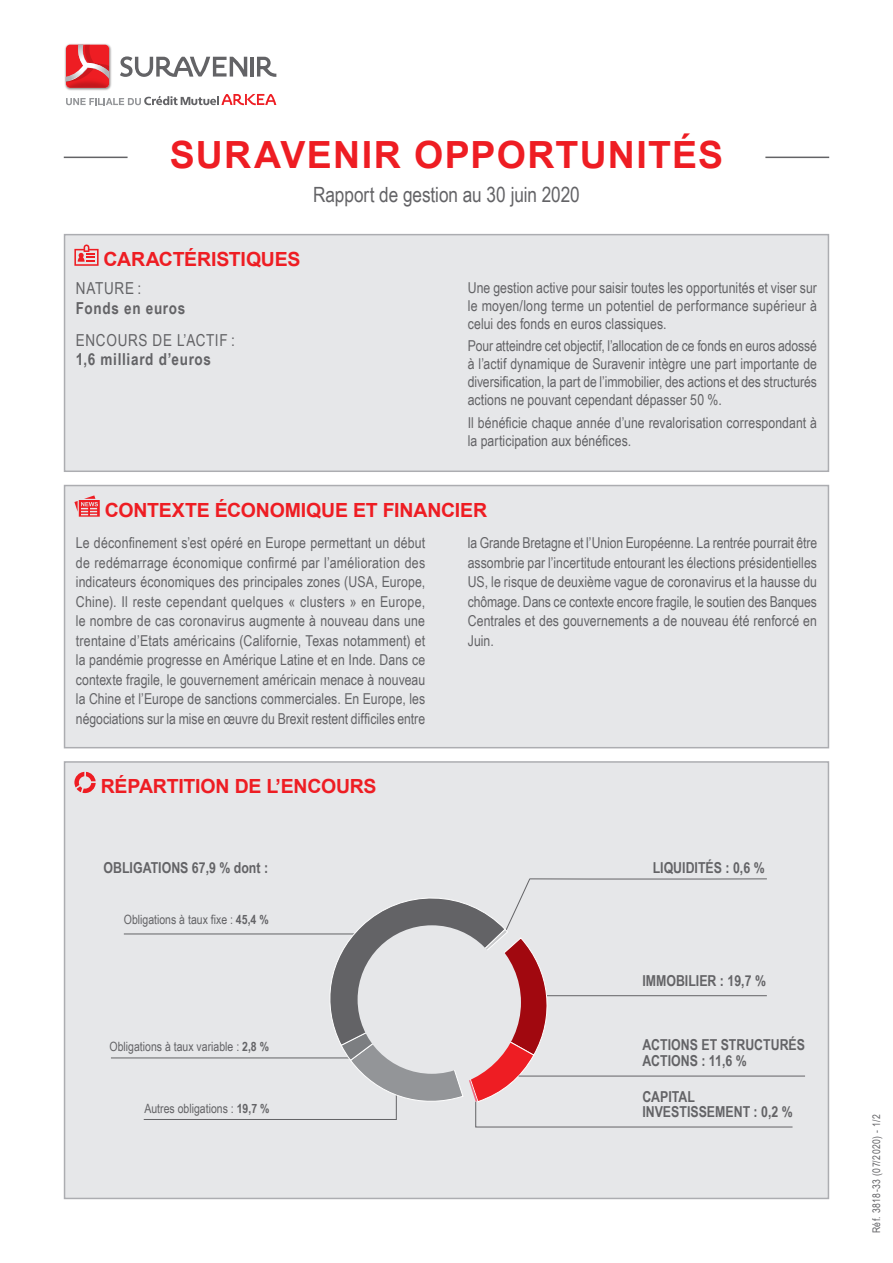
<style>
.page{position:relative;width:893px;height:1263px;background:#fff}
.page>*{position:absolute;margin:0;border:0;box-sizing:border-box;transform-origin:0 0}
.TITRES_NIVEAU_1_OK{font:700 37.5px "Arial";letter-spacing:.035em;color:#ee1d23}
.SOUS-TITRE_FICHE{font:21px "Arial Narrow";letter-spacing:-.005em;color:#636366}
.titres_niveau_2_du_v{font:700 19.5px "Arial";letter-spacing:-.01em;color:#ee1d23}
.TITRES_NIVEAU_3{font:700 16.5px/19.5px "Arial Narrow";letter-spacing:.045em;color:#636366}
.TEXTE_COURANT_PETIT{font:15px/19.5px "Arial Narrow";color:#636366;text-align:justify}
.t1{font:700 15px/15.3px "Arial Narrow";color:#636366}
.t2{font:12.75px "Arial Narrow";color:#636366}
.renvois{font:10.5px "Arial Narrow";letter-spacing:.04em;color:#636366}
.s1{font-weight:400}
.s2{font-weight:700}
</style>
<div class="page">
<div style="left:64px;top:761px;width:765px;height:438px;background:#e6e7e9;border:2px solid #acadb1"></div>
<hr style="left:250px;top:57px;width:4px;height:20px;background:#636366">
<svg style="left:257px;top:57px;width:19px;height:20px"></svg>
<svg style="left:120px;top:56px;width:127px;height:21px"></svg>
<svg style="left:66px;top:94px;width:210px;height:11px"></svg>
<img style="left:64px;top:44px;width:48px;height:47px">
<svg style="left:66px;top:45px;width:43px;height:23px"></svg>
<img style="left:66px;top:68px;width:43px;height:20px">
<div style="left:65px;top:485px;width:763px;height:263px;background:#e6e7e9"></div>
<div style="left:64px;top:485px;width:765px;height:263px;border:2px solid #acadb1"></div>
<hr style="left:64px;top:157px;width:64px;height:1px;background:#636366">
<hr style="left:765px;top:157px;width:64px;height:1px;background:#636366">
<hr style="left:124px;top:933px;width:237px;height:1px;background:#636366">
<hr style="left:111px;top:1057px;width:260px;height:1px;background:#636366">
<hr style="left:519px;top:1076px;width:286px;height:1px;background:#636366">
<svg style="left:143px;top:878px;width:650px;height:250px"></svg>
<div style="left:358px;top:925px;width:148px;height:149px;background:#e6e7e9;border-radius:50%"></div>
<div style="left:65px;top:235px;width:763px;height:236px;background:#e6e7e9"></div>
<div style="left:64px;top:234px;width:765px;height:238px;border:2px solid #acadb1"></div>
<svg style="left:74px;top:495px;width:26px;height:22px"></svg>
<svg style="left:74px;top:244px;width:25px;height:22px"></svg>
<svg style="left:74px;top:772px;width:22px;height:21px"></svg>
<p class="TITRES_NIVEAU_1_OK" style="left:170px;top:129px;width:555px">SURAVENIR OPPORTUNITÉS</p>
<p class="SOUS-TITRE_FICHE" style="left:313px;top:179px;width:268px">Rapport de gestion au 30 juin 2020</p>
<p class="titres_niveau_2_du_v" style="left:104px;top:246px;width:198px">CARACTÉRISTIQUES</p>
<p class="TITRES_NIVEAU_3" style="left:76px;top:278px;width:111px"><span class="s1">NATURE :<br></span>Fonds en euros</p>
<p class="TITRES_NIVEAU_3" style="left:76px;top:330px;width:160px"><span class="s1">ENCOURS DE L’ACTIF :<br></span>1,6 milliard d’euros</p>
<p class="TEXTE_COURANT_PETIT" style="left:468px;top:278px;width:351px;line-height:18px">Une gestion active pour saisir toutes les opportunités et viser sur le moyen/long terme un potentiel de performance supérieur à celui des fonds en euros classiques.</p>
<p class="TEXTE_COURANT_PETIT" style="left:468px;top:336px;width:351px;line-height:18px">Pour atteindre cet objectif, l’allocation de ce fonds en euros adossé à l’actif dynamique de Suravenir intègre une part importante de diversification, la part de l’immobilier, des actions et des structurés actions ne pouvant cependant dépasser 50 %.</p>
<p class="TEXTE_COURANT_PETIT" style="left:468px;top:413px;width:351px;line-height:18px">Il bénéficie chaque année d’une revalorisation correspondant à la participation aux bénéfices.</p>
<p class="titres_niveau_2_du_v" style="left:105px;top:497px;width:384px">CONTEXTE ÉCONOMIQUE ET FINANCIER</p>
<p class="TEXTE_COURANT_PETIT" style="left:76px;top:533px;width:351px">Le déconfinement s’est opéré en Europe permettant un début de redémarrage économique confirmé par l’amélioration des indicateurs économiques des principales zones (USA, Europe, Chine). Il reste cependant quelques « clusters » en Europe, le nombre de cas coronavirus augmente à nouveau dans une trentaine d’Etats américains (Californie, Texas notamment) et la pandémie progresse en Amérique Latine et en Inde. Dans ce contexte fragile, le gouvernement américain menace à nouveau la Chine et l’Europe de sanctions commerciales. En Europe, les négociations sur la mise en œuvre du Brexit restent difficiles entre</p>
<p class="TEXTE_COURANT_PETIT" style="left:468px;top:533px;width:351px">la Grande Bretagne et l’Union Européenne. La rentrée pourrait être assombrie par l’incertitude entourant les élections présidentielles US, le risque de deuxième vague de coronavirus et la hausse du chômage. Dans ce contexte encore fragile, le soutien des Banques Centrales et des gouvernements a de nouveau été renforcé en Juin.</p>
<p class="titres_niveau_2_du_v" style="left:101px;top:773px;width:277px">RÉPARTITION DE L’ENCOURS</p>
<p class="t1" style="left:104px;top:859px;width:166px">OBLIGATIONS 67,9 % dont :</p>
<p class="t1" style="left:653px;top:859px;width:113px">LIQUIDITÉS : 0,6 %</p>
<p class="t2" style="left:124px;top:910px;width:146px">Obligations à taux fixe : <span class="s2">45,4 %</span></p>
<p class="t2" style="left:110px;top:1037px;width:161px">Obligations à taux variable : <span class="s2">2,8 %</span></p>
<p class="t2" style="left:144px;top:1099px;width:126px">Autres obligations : <span class="s2">19,7 %</span></p>
<p class="t1" style="left:642px;top:972px;width:125px">IMMOBILIER : 19,7 %</p>
<p class="t1" style="left:642px;top:1036px;width:164px">ACTIONS ET STRUCTURÉS<br>ACTIONS : 11,6 %</p>
<p class="t1" style="left:642px;top:1088px;width:152px">CAPITAL<br>INVESTISSEMENT : 0,2 %</p>
<p class="renvois" style="left:869px;top:1233px;width:120px;rotate:-90deg">Réf. 3818-33 (07/2020) - 1/2</p>
</div>
